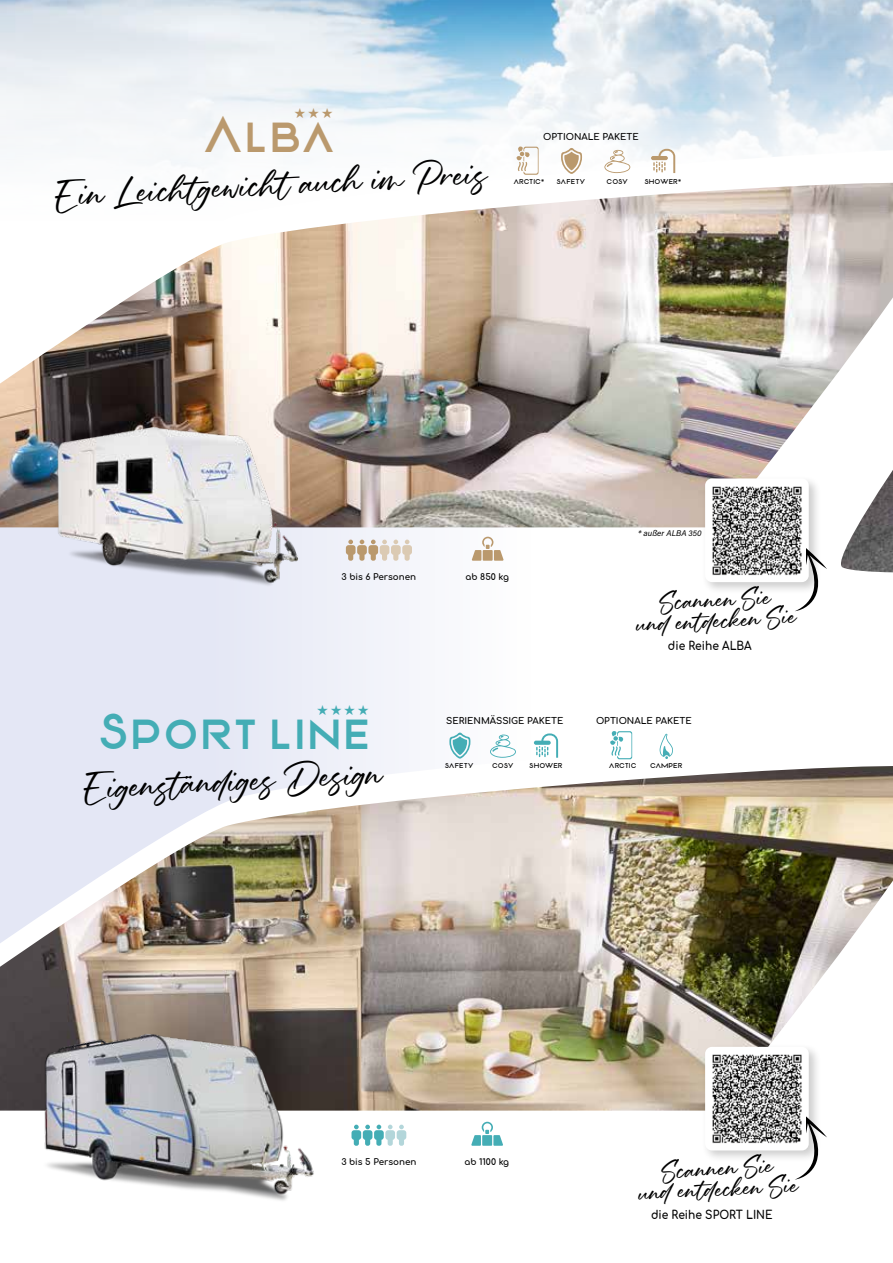
<style>
.page{position:relative;width:893px;height:1263px;background:#fff}
.page>*{position:absolute;margin:0;border:0;box-sizing:border-box;transform-origin:0 0}
.t1{font:48.3px "Gray Sun";color:#44adb5}
.t2{font:48.3px "Gray Sun";color:#ba996d}
.t3{font:45.45px "Animal Chariot";color:#000}
.t4{font:31.35px "Animal Chariot";color:#000}
.t5{font:700 11.85px "Comfortaa";color:#000;scale:.9 1}
.t6{font:700 9px "Comfortaa";color:#000}
.t7{font:700 8.7px "Comfortaa";color:#000}
.t8{font:italic 8.25px "Acumin Pro";letter-spacing:.005em;color:#000}
.t9{font:6.6px "Gray Sun";color:#000}
</style>
<div class="page">
<div style="left:0;top:434px;width:893px;height:535px;background:linear-gradient(to right,#e1e4f4,#fff)"></div>
<img style="left:0;top:0;width:663px;height:132px">
<svg style="left:346px;top:540px;width:66px;height:21px"></svg>
<svg style="left:472px;top:537px;width:32px;height:24px"></svg>
<img style="left:0;top:132px;width:663px;height:397px">
<img style="left:663px;top:0;width:230px;height:643px">
<img style="left:0;top:715px;width:893px;height:396px">
<div style="left:701px;top:1043px;width:120px;height:120px;background:#000;opacity:.2"></div>
<div style="left:705px;top:1047px;width:104px;height:103px;background:#fff;border-radius:7px"></div>
<div style="left:701px;top:475px;width:120px;height:120px;background:#000;opacity:.2"></div>
<div style="left:705px;top:478px;width:104px;height:104px;background:#fff;border-radius:7px"></div>
<svg style="left:351px;top:1125px;width:55px;height:21px"></svg>
<svg style="left:471px;top:1122px;width:32px;height:24px"></svg>
<img style="left:887px;top:939px;width:6px;height:172px">
<svg style="left:449px;top:732px;width:21px;height:27px"></svg>
<svg style="left:534px;top:733px;width:24px;height:25px"></svg>
<svg style="left:490px;top:734px;width:26px;height:24px"></svg>
<svg style="left:609px;top:731px;width:23px;height:28px"></svg>
<svg style="left:660px;top:734px;width:13px;height:25px"></svg>
<svg style="left:561px;top:148px;width:21px;height:26px"></svg>
<svg style="left:651px;top:149px;width:24px;height:24px"></svg>
<svg style="left:604px;top:150px;width:26px;height:23px"></svg>
<svg style="left:516px;top:146px;width:23px;height:29px"></svg>
<img style="left:27px;top:403px;width:296px;height:196px">
<img style="left:20px;top:1007px;width:297px;height:194px">
<svg style="left:795px;top:1116px;width:32px;height:63px"></svg>
<svg style="left:795px;top:548px;width:32px;height:63px"></svg>
<img style="left:712px;top:1054px;width:93px;height:93px">
<img style="left:712px;top:486px;width:93px;height:92px">
<svg style="left:295px;top:108px;width:37px;height:10px"></svg>
<svg style="left:317px;top:705px;width:52px;height:10px"></svg>
<h1 class="t2" style="left:202px;top:108px;width:135px">Alba</h1>
<h2 class="t3" style="left:55px;top:167px;width:433px;rotate:-3deg">Ein Leichtgewicht auch im Preis</h2>
<h3 class="t6" style="left:543px;top:128px;width:97px">OPTIONALE PAKETE</h3>
<p class="t9" style="left:513px;top:178px;width:33px">ARCTIC*</p>
<p class="t9" style="left:556px;top:178px;width:31px">SAFETY</p>
<p class="t9" style="left:607px;top:178px;width:23px">COSY</p>
<p class="t9" style="left:644px;top:178px;width:39px">SHOWER*</p>
<p class="t8" style="left:638px;top:528px;width:65px">* außer ALBA 350</p>
<h3 class="t7" style="left:342px;top:568px;width:76px">3 bis 6 Personen</h3>
<h3 class="t7" style="left:466px;top:568px;width:45px">ab 850 kg</h3>
<h3 class="t4" style="left:659px;top:583px;width:113px;rotate:-3deg">Scannen Sie</h3>
<h3 class="t5" style="left:668px;top:635px;width:94px">die Reihe ALBA</h3>
<h3 class="t4" style="left:636px;top:605px;width:162px;rotate:-3deg">und entdecken Sie</h3>
<h1 class="t1" style="left:97px;top:705px;width:275px">Sport line</h1>
<h2 class="t3" style="left:83px;top:760px;width:300px;rotate:-3deg">Eigenständiges Design</h2>
<h3 class="t6" style="left:446px;top:713px;width:119px">SERIENMÄSSIGE PAKETE</h3>
<h3 class="t6" style="left:596px;top:713px;width:97px">OPTIONALE PAKETE</h3>
<p class="t9" style="left:445px;top:762px;width:31px">SAFETY</p>
<p class="t9" style="left:492px;top:762px;width:23px">COSY</p>
<p class="t9" style="left:529px;top:762px;width:35px">SHOWER</p>
<p class="t9" style="left:609px;top:762px;width:29px">ARCTIC</p>
<p class="t9" style="left:650px;top:762px;width:34px">CAMPER</p>
<h3 class="t7" style="left:341px;top:1153px;width:77px">3 bis 5 Personen</h3>
<h3 class="t7" style="left:464px;top:1153px;width:46px">ab 1100 kg</h3>
<h3 class="t4" style="left:661px;top:1152px;width:113px;rotate:-3deg">Scannen Sie</h3>
<h3 class="t5" style="left:651px;top:1203px;width:137px">die Reihe SPORT LINE</h3>
<h3 class="t4" style="left:638px;top:1173px;width:162px;rotate:-3deg">und entdecken Sie</h3>
</div>
